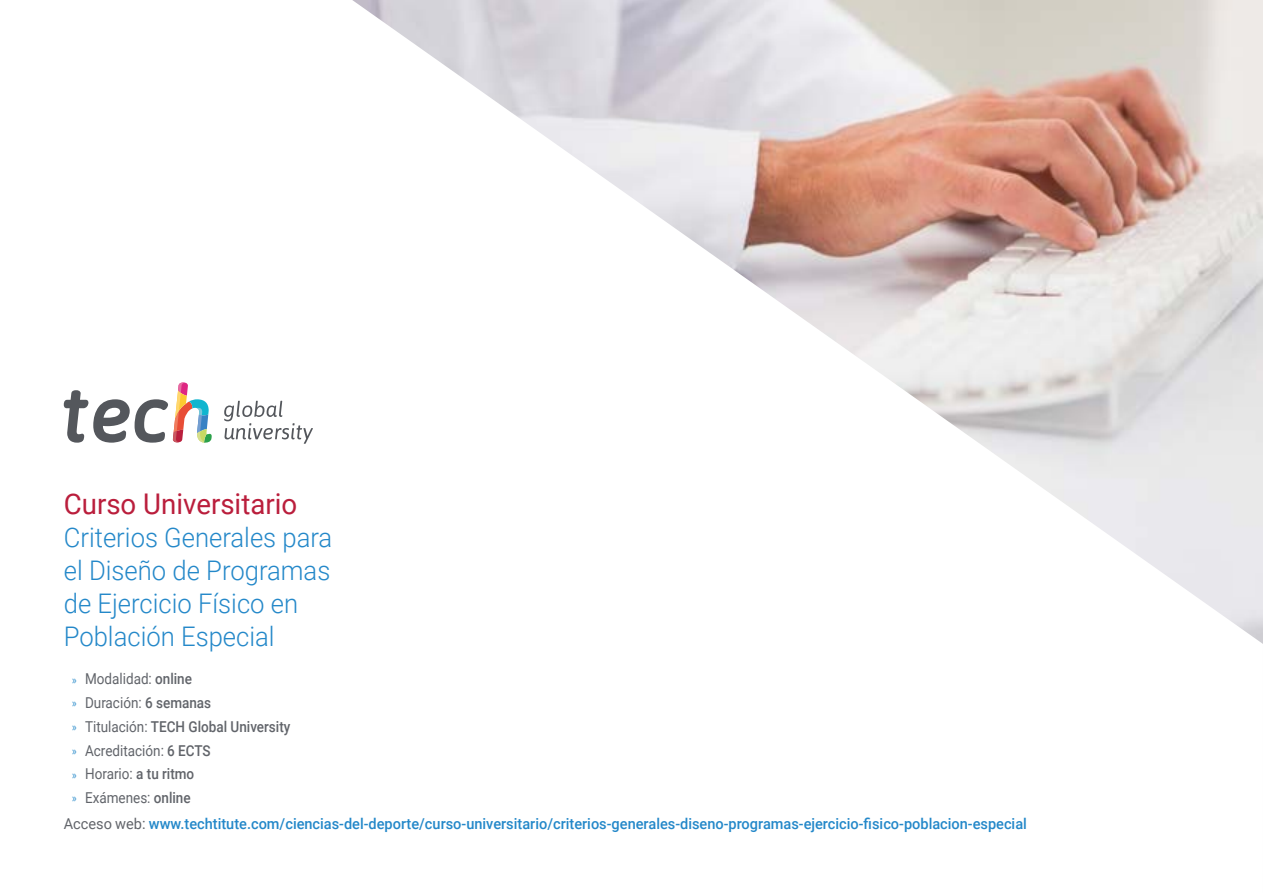
<style>
.page{position:relative;width:1263px;height:893px;background:#fff}
.page>*{position:absolute;margin:0;border:0;box-sizing:border-box;transform-origin:0 0}
.t1{font:28.5px "Roboto";color:#ba1e3c}
.t2{font:300 27px/33px "Roboto";color:#2488c9;scale:.95 1}
.t3{font:500 15px "Roboto";color:#2488c9}
.t4{font:15px/23.7px "Roboto";color:#61646a;scale:.9 1}
.s1{font-family:"Myriad Pro";font-size:12px;color:#2488c9}
.s2{font-weight:500}
.s3{font-weight:400;color:#61646a}
</style>
<div class="page">
<img style="left:352px;top:0;width:911px;height:644px">
<svg style="left:224px;top:401px;width:89px;height:43px"></svg>
<svg style="left:64px;top:383px;width:148px;height:60px"></svg>
<h1 class="t1" style="left:64px;top:484px;width:235px">Curso Universitario</h1>
<h2 class="t2" style="left:64px;top:520px;width:284px">Criterios Generales para el Diseño de Programas de Ejercicio Físico en<br>Población Especial</h2>
<p class="t4" style="left:72px;top:667px;width:244px"><span class="s1">»</span> Modalidad: <span class="s2">online<br></span><span class="s1">»</span> Duración: <span class="s2">6 semanas<br></span><span class="s1">»</span> Titulación: <span class="s2">TECH Global University </span><span class="s1">»</span> Acreditación: <span class="s2">6 ECTS<br></span><span class="s1">»</span> Horario: <span class="s2">a tu ritmo<br></span><span class="s1">»</span> Exámenes: <span class="s2">online</span></p>
<p class="t3" style="left:64px;top:813px;width:965px"><span class="s3">Acceso web:</span> www.techtitute.com/ciencias-del-deporte/curso-universitario/criterios-generales-diseno-programas-ejercicio-fisico-poblacion-especial</p>
</div>
